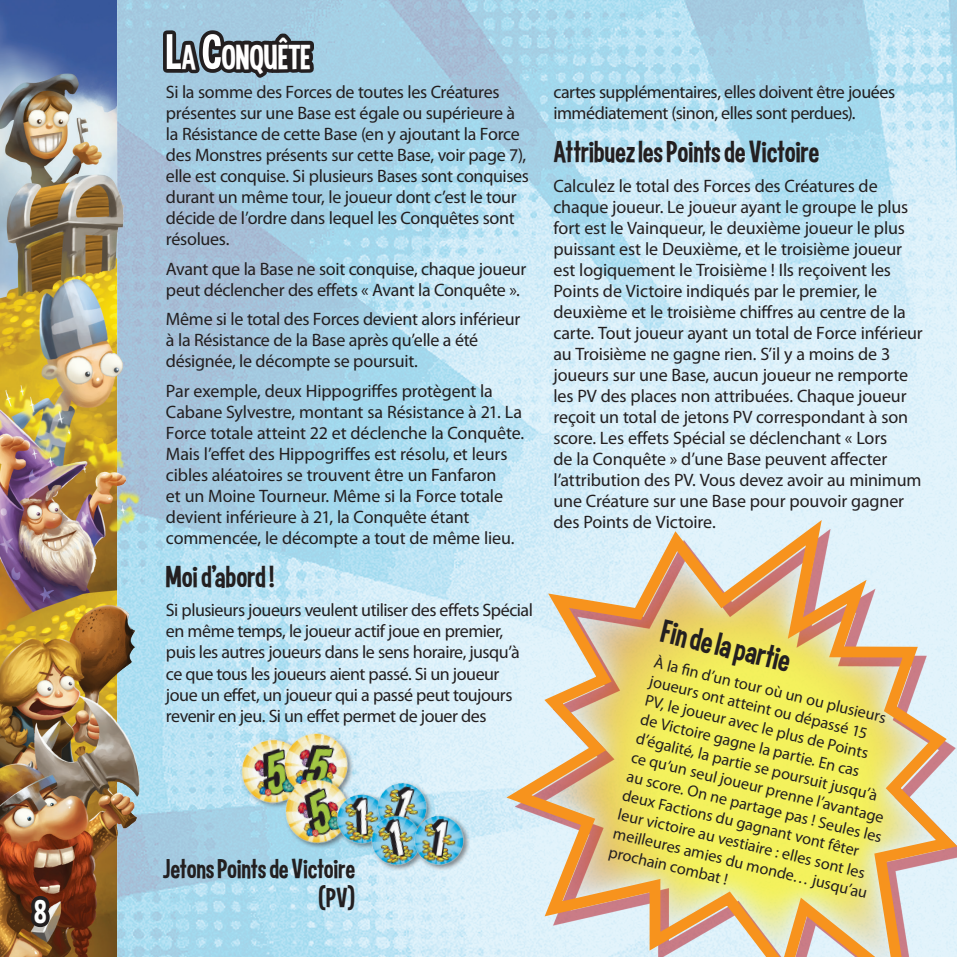
<style>
.page{position:relative;width:957px;height:957px;background:#fff}
.page>*{position:absolute;margin:0;border:0;box-sizing:border-box;transform-origin:0 0}
.t1{font:37.8px "Curse Casual JVE";color:#fff}
.t2{font:36px "Curse Casual JVE";color:#fff}
.t3{font:35.1px "Curse Casual JVE";color:#231f20}
.t4{font:33px "Curse Casual JVE";letter-spacing:-.005em;color:#231f20}
.t5{font:29.7px/28.5px "Curse Casual JVE";letter-spacing:-.005em;color:#231f20;text-align:right}
.t6{font:18px/21px "Myriad Pro";letter-spacing:-.015em;color:#231f20}
.t7{font:16.2px/19.4px "Myriad Pro";color:#231f20}
.s1{font-size:54px}
</style>
<div class="page">
<img style="left:166px;top:0;width:791px;height:957px">
<svg style="left:494px;top:507px;width:463px;height:450px;background:#e5daa0"></svg>
<img style="left:0;top:0;width:166px;height:957px">
<svg style="left:27px;top:892px;width:29px;height:39px"></svg>
<svg style="left:159px;top:9px;width:159px;height:789px;background:#a6c9dd"></svg>
<img style="left:232px;top:731px;width:40px;height:83px">
<img style="left:272px;top:723px;width:87px;height:44px">
<img style="left:271px;top:767px;width:93px;height:91px">
<img style="left:328px;top:786px;width:39px;height:66px">
<img style="left:367px;top:773px;width:70px;height:37px">
<img style="left:359px;top:804px;width:74px;height:73px">
<img style="left:408px;top:810px;width:62px;height:61px">
<h2 class="t2" style="left:34px;top:893px;width:14px">8</h2>
<h1 class="t1" style="left:166px;top:37px;width:146px"><span class="s1">L</span>A <span class="s1">C</span>ONQUÊTE</h1>
<p class="t6" style="left:166px;top:81px;width:364px">Si la somme des Forces de toutes les Créatures présentes sur une Base est égale ou supérieure à la Résistance de cette Base (en y ajoutant la Force des Monstres présents sur cette Base, voir page 7), elle est conquise. Si plusieurs Bases sont conquises durant un même tour, le joueur dont c’est le tour décide de l’ordre dans lequel les Conquêtes sont résolues.</p>
<p class="t6" style="left:166px;top:258px;width:362px">Avant que la Base ne soit conquise, chaque joueur peut déclencher des effets « Avant la Conquête ».</p>
<p class="t6" style="left:166px;top:308px;width:356px">Même si le total des Forces devient alors inférieur à la Résistance de la Base après qu’elle a été désignée, le décompte se poursuit.</p>
<p class="t6" style="left:166px;top:380px;width:360px">Par exemple, deux Hippogriffes protègent la Cabane Sylvestre, montant sa Résistance à 21. La Force totale atteint 22 et déclenche la Conquête.<br>Mais l’effet des Hippogriffes est résolu, et leurs cibles aléatoires se trouvent être un Fanfaron<br>et un Moine Tourneur. Même si la Force totale devient inférieure à 21, la Conquête étant commencée, le décompte a tout de même lieu.</p>
<h3 class="t4" style="left:166px;top:559px;width:110px">Moi d’abord !</h3>
<p class="t6" style="left:166px;top:599px;width:368px">Si plusieurs joueurs veulent utiliser des effets Spécial en même temps, le joueur actif joue en premier, puis les autres joueurs dans le sens horaire, jusqu’à ce que tous les joueurs aient passé. Si un joueur joue un effet, un joueur qui a passé peut toujours revenir en jeu. Si un effet permet de jouer des</p>
<h3 class="t5" style="left:163px;top:855px;width:194px">Jetons Points de Victoire (PV)</h3>
<p class="t6" style="left:553px;top:81px;width:343px">cartes supplémentaires, elles doivent être jouées immédiatement (sinon, elles sont perdues).</p>
<h3 class="t4" style="left:553px;top:135px;width:267px">Attribuez les Points de Victoire</h3>
<p class="t6" style="left:553px;top:175px;width:371px">Calculez le total des Forces des Créatures de chaque joueur. Le joueur ayant le groupe le plus fort est le Vainqueur, le deuxième joueur le plus puissant est le Deuxième, et le troisième joueur est logiquement le Troisième ! Ils reçoivent les Points de Victoire indiqués par le premier, le deuxième et le troisième chiffres au centre de la carte. Tout joueur ayant un total de Force inférieur au Troisième ne gagne rien. S’il y a moins de 3 joueurs sur une Base, aucun joueur ne remporte les PV des places non attribuées. Chaque joueur reçoit un total de jetons PV correspondant à son score. Les effets Spécial se déclenchant « Lors<br>de la Conquête » d’une Base peuvent affecter l’attribution des PV. Vous devez avoir au minimum une Créature sur une Base pour pouvoir gagner des Points de Victoire.</p>
<h3 class="t3" style="left:666px;top:613px;width:133px;rotate:13deg">Fin de la partie</h3>
<p class="t7" style="left:655px;top:653px;width:264px;rotate:13deg">À la fi n d’un tour où un ou plusieurs joueurs ont atteint ou dépassé 15<br>PV, le joueur avec le plus de Points<br>de Victoire gagne la partie. En cas d’égalité, la partie se poursuit jusqu’à ce qu’un seul joueur prenne l’avantage au score. On ne partage pas ! Seules les deux Factions du gagnant vont fêter leur victoire au vestiaire : elles sont les meilleures amies du monde… jusqu’au prochain combat !</p>
</div>
